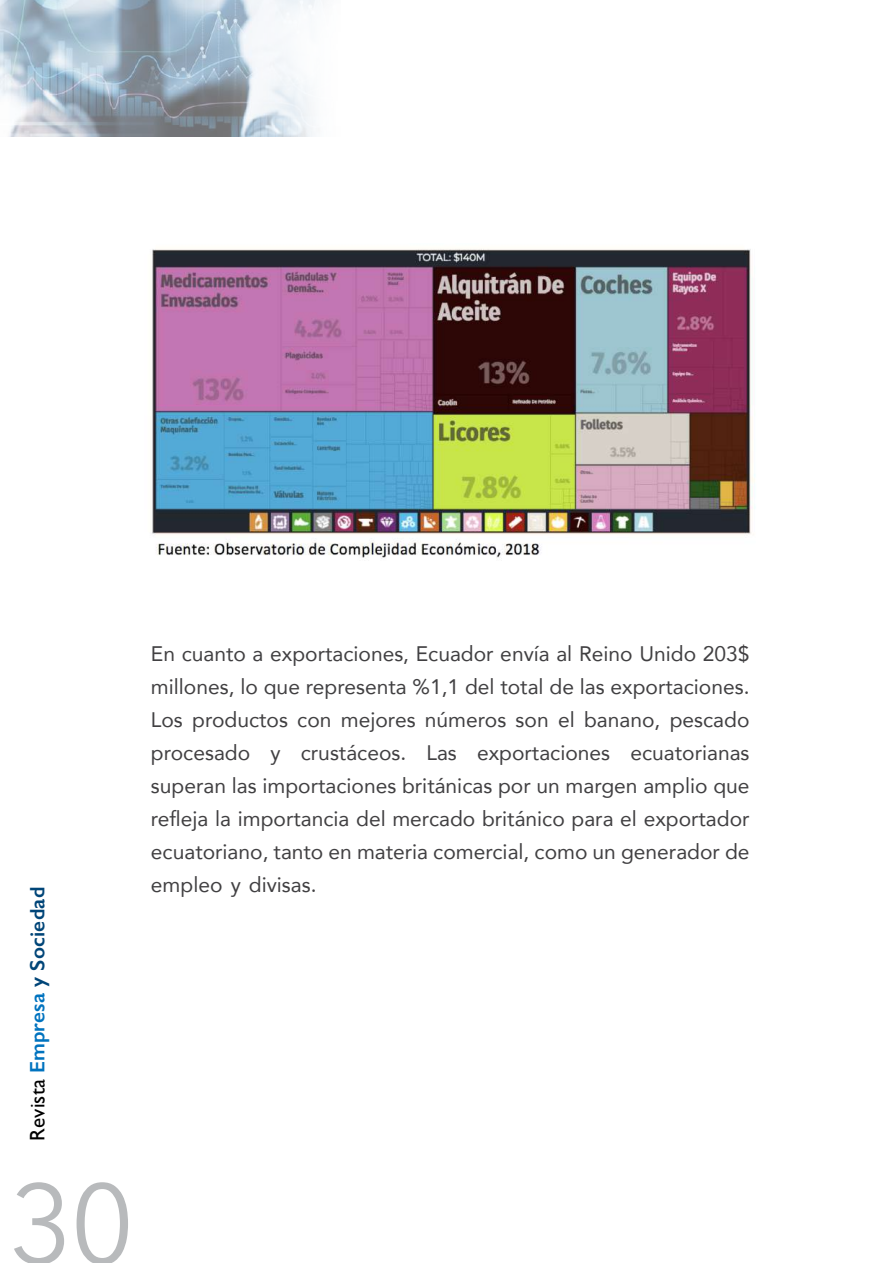
<style>
.page{position:relative;width:893px;height:1263px;background:#fff}
.page>*{position:absolute;margin:0;border:0;box-sizing:border-box;transform-origin:0 0}
.t1{font:111px "Avenir Next";color:#b8babc}
.t2{font:21px/33px "Avenir";color:#414042;text-align:justify}
.t3{font:600 21px "Gill Sans";letter-spacing:.01em;color:#004578}
.s1{font-weight:400;color:#000}
.s2{color:#0073bf}
</style>
<div class="page">
<img style="left:0;top:0;width:315px;height:136px">
<img style="left:152px;top:249px;width:604px;height:310px">
<p class="t3" style="left:25px;top:1141px;width:255px;rotate:-90deg"><span class="s1">Revista</span> <span class="s2">Empresa</span> y Sociedad</p>
<h1 class="t1" style="left:9px;top:1130px;width:127px">30</h1>
<p class="t2" style="left:151px;top:636px;width:600px">En cuanto a exportaciones, Ecuador envía al Reino Unido 203$ millones, lo que representa %1,1 del total de las exportaciones.<br>Los productos con mejores números son el banano, pescado procesado y crustáceos. Las exportaciones ecuatorianas superan las importaciones británicas por un margen amplio que refleja la importancia del mercado británico para el exportador ecuatoriano, tanto en materia comercial, como un generador de empleo y divisas.</p>
</div>
